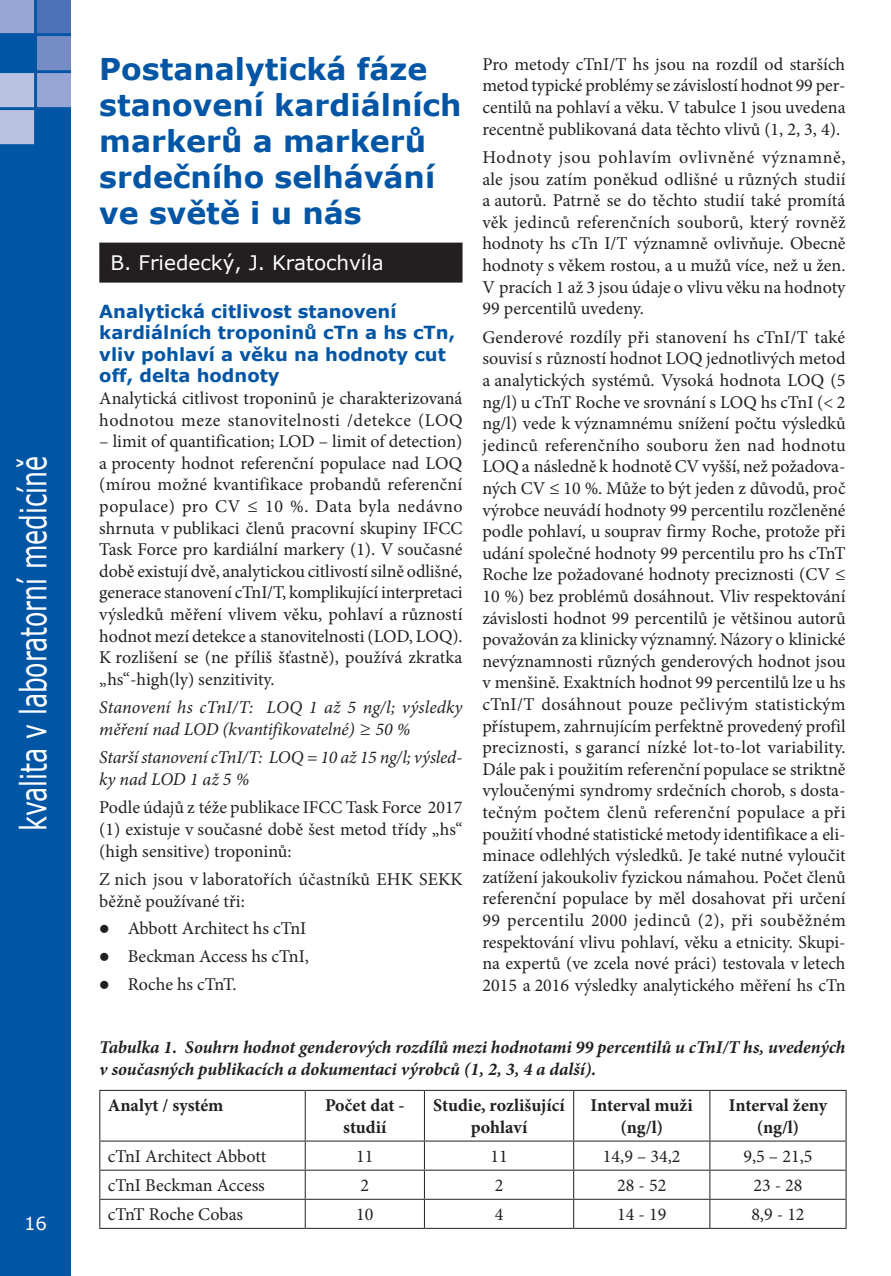
<style>
.page{position:relative;width:891px;height:1276px;background:#fff}
.page>*{position:absolute;margin:0;border:0;box-sizing:border-box;transform-origin:0 0}
.t1{font:36px "Verdana";color:#fff;scale:.7 1}
.t2{font:700 30px/36px "Verdana";color:#0155a5}
.t3{font:20px "Verdana";color:#fff}
.t4{font:18px/21.6px "Minion Pro";color:#231f20;text-align:justify}
.t5{font:italic 700 18px/21.6px "Minion Pro";letter-spacing:-.005em;color:#231f20}
.t6{font:italic 18px/21.6px "Minion Pro";letter-spacing:-.005em;color:#231f20}
.t7{font:700 18px/21.6px "Verdana";color:#0155a5}
.t8{font:700 18px/21.6px "Minion Pro";color:#231f20;text-align:center}
.t9{font:18px "Verdana";color:#fff}
</style>
<div class="page">
<img style="left:0;top:0;width:71px;height:1276px">
<div style="left:99px;top:243px;width:363px;height:40px;background:#231f20"></div>
<hr style="left:99px;top:1090px;width:206px;height:1px;background:#231f20">
<hr style="left:99px;top:1091px;width:1px;height:49px;background:#231f20">
<hr style="left:305px;top:1090px;width:119px;height:1px;background:#231f20">
<hr style="left:304px;top:1091px;width:1px;height:49px;background:#231f20">
<hr style="left:424px;top:1090px;width:149px;height:1px;background:#231f20">
<hr style="left:423px;top:1091px;width:1px;height:49px;background:#231f20">
<hr style="left:573px;top:1090px;width:136px;height:1px;background:#231f20">
<hr style="left:573px;top:1091px;width:1px;height:49px;background:#231f20">
<hr style="left:709px;top:1090px;width:137px;height:1px;background:#231f20">
<hr style="left:709px;top:1091px;width:1px;height:49px;background:#231f20">
<hr style="left:845px;top:1091px;width:1px;height:49px;background:#231f20">
<hr style="left:99px;top:1140px;width:206px;height:1px;background:#231f20">
<hr style="left:305px;top:1140px;width:119px;height:1px;background:#231f20">
<hr style="left:424px;top:1140px;width:149px;height:1px;background:#231f20">
<hr style="left:573px;top:1140px;width:136px;height:1px;background:#231f20">
<hr style="left:709px;top:1140px;width:137px;height:1px;background:#231f20">
<hr style="left:99px;top:1169px;width:206px;height:1px;background:#231f20">
<hr style="left:305px;top:1169px;width:119px;height:1px;background:#231f20">
<hr style="left:424px;top:1169px;width:149px;height:1px;background:#231f20">
<hr style="left:573px;top:1169px;width:136px;height:1px;background:#231f20">
<hr style="left:709px;top:1169px;width:137px;height:1px;background:#231f20">
<hr style="left:99px;top:1198px;width:206px;height:1px;background:#231f20">
<svg style="left:99px;top:1141px;width:1px;height:86px"></svg>
<hr style="left:305px;top:1198px;width:119px;height:1px;background:#231f20">
<svg style="left:304px;top:1141px;width:1px;height:86px"></svg>
<hr style="left:424px;top:1198px;width:149px;height:1px;background:#231f20">
<svg style="left:423px;top:1141px;width:1px;height:86px"></svg>
<hr style="left:573px;top:1198px;width:136px;height:1px;background:#231f20">
<svg style="left:573px;top:1141px;width:1px;height:86px"></svg>
<hr style="left:709px;top:1198px;width:137px;height:1px;background:#231f20">
<svg style="left:709px;top:1141px;width:1px;height:86px"></svg>
<svg style="left:845px;top:1141px;width:1px;height:86px"></svg>
<hr style="left:99px;top:1227px;width:206px;height:1px;background:#231f20">
<hr style="left:305px;top:1227px;width:119px;height:1px;background:#231f20">
<hr style="left:424px;top:1227px;width:149px;height:1px;background:#231f20">
<hr style="left:573px;top:1227px;width:136px;height:1px;background:#231f20">
<hr style="left:709px;top:1227px;width:137px;height:1px;background:#231f20">
<h1 class="t1" style="left:9px;top:831px;width:538px;rotate:-90deg">kvalita v laboratorní medicíně</h1>
<p class="t9" style="left:24px;top:1211px;width:24px">16</p>
<h2 class="t2" style="left:99px;top:50px;width:364px">Postanalytická fáze stanovení kardiálních markerů a markerů srdečního selhávání ve světě i u nás</h2>
<p class="t3" style="left:111px;top:249px;width:275px">B. Friedecký, J. Kratochvíla</p>
<p class="t7" style="left:99px;top:300px;width:357px">Analytická citlivost stanovení kardiálních troponinů cTn a hs cTn, vliv pohlaví a věku na hodnoty cut off, delta hodnoty</p>
<p class="t4" style="left:99px;top:387px;width:365px">Analytická citlivost troponinů je charakterizovaná hodnotou meze stanovitelnosti /detekce (LOQ</p>
<p class="t4" style="left:99px;top:431px;width:365px">– limit of quantification; LOD – limit of detection) a procenty hodnot referenční populace nad LOQ (mírou možné kvantifikace probandů referenční populace) pro CV ≤ 10 %. Data byla nedávno shrnuta v publikaci členů pracovní skupiny IFCC Task Force pro kardiální markery (1). V současné době existují dvě, analytickou citlivostí silně odlišné, generace stanovení cTnI/T, komplikující interpretaci výsledků měření vlivem věku, pohlaví a růzností hodnot mezí detekce a stanovitelnosti (LOD, LOQ).<br>K rozlišení se (ne příliš šťastně), používá zkratka „hs“-high(ly) senzitivity.</p>
<p class="t6" style="left:99px;top:696px;width:364px">Stanovení hs cTnI/T: LOQ 1 až 5 ng/l; výsledky měření nad LOD (kvantifikovatelné) ≥ 50 %</p>
<p class="t6" style="left:99px;top:746px;width:364px">Starší stanovení cTnI/T: LOQ = 10 až 15 ng/l; výsled&shy;ky nad LOD 1 až 5 %</p>
<p class="t4" style="left:99px;top:797px;width:364px">Podle údajů z téže publikace IFCC Task Force 2017 (1) existuje v současné době šest metod třídy „hs“ (high sensitive) troponinů:</p>
<p class="t4" style="left:99px;top:868px;width:364px">Z nich jsou v laboratořích účastníků EHK SEKK běžně používané tři:</p>
<p class="t4" style="left:99px;top:918px;width:208px">● Abbott Architect hs cTnI</p>
<p class="t4" style="left:99px;top:945px;width:211px">● Beckman Access hs cTnI,</p>
<p class="t4" style="left:99px;top:973px;width:139px">● Roche hs cTnT.</p>
<p class="t4" style="left:482px;top:53px;width:364px">Pro metody cTnI/T hs jsou na rozdíl od starších metod typické problémy se závislostí hodnot 99 per&shy;centilů na pohlaví a věku. V tabulce 1 jsou uvedena recentně publikovaná data těchto vlivů (1, 2, 3, 4).</p>
<p class="t4" style="left:482px;top:147px;width:364px">Hodnoty jsou pohlavím ovlivněné významně, ale jsou zatím poněkud odlišné u různých studií a autorů. Patrně se do těchto studií také promítá věk jedinců referenčních souborů, který rovněž hodnoty hs cTn I/T významně ovlivňuje. Obecně hodnoty s věkem rostou, a u mužů více, než u žen.<br>V pracích 1 až 3 jsou údaje o vlivu věku na hodnoty 99 percentilů uvedeny.</p>
<p class="t4" style="left:482px;top:326px;width:365px">Genderové rozdíly při stanovení hs cTnI/T také souvisí s růzností hodnot LOQ jednotlivých metod a analytických systémů. Vysoká hodnota LOQ (5 ng/l) u cTnT Roche ve srovnání s LOQ hs cTnI (&lt; 2 ng/l) vede k významnému snížení počtu výsledků jedinců referenčního souboru žen nad hodnotu LOQ a následně k hodnotě CV vyšší, než požadova&shy;ných CV ≤ 10 %. Může to být jeden z důvodů, proč výrobce neuvádí hodnoty 99 percentilu rozčleněné podle pohlaví, u souprav firmy Roche, protože při udání společné hodnoty 99 percentilu pro hs cTnT Roche lze požadované hodnoty preciznosti (CV ≤ 10 %) bez problémů dosáhnout. Vliv respektování závislosti hodnot 99 percentilů je většinou autorů považován za klinicky významný. Názory o klinické nevýznamnosti různých genderových hodnot jsou v menšině. Exaktních hodnot 99 percentilů lze u hs cTnI/T dosáhnout pouze pečlivým statistickým přístupem, zahrnujícím perfektně provedený profil preciznosti, s garancí nízké lot-to-lot variability.<br>Dále pak i použitím referenční populace se striktně vyloučenými syndromy srdečních chorob, s dosta&shy;tečným počtem členů referenční populace a při použití vhodné statistické metody identifikace a eli&shy;minace odlehlých výsledků. Je také nutné vyloučit zatížení jakoukoliv fyzickou námahou. Počet členů referenční populace by měl dosahovat při určení 99 percentilu 2000 jedinců (2), při souběžném respektování vlivu pohlaví, věku a etnicity. Skupi&shy;na expertů (ve zcela nové práci) testovala v letech 2015 a 2016 výsledky analytického měření hs cTn</p>
<p class="t5" style="left:99px;top:1036px;width:747px">Tabulka 1. Souhrn hodnot genderových rozdílů mezi hodnotami 99 percentilů u cTnI/T hs, uvedených v současných publikacích a dokumentaci výrobců (1, 2, 3, 4 a další).</p>
<p class="t8" style="left:108px;top:1094px;width:117px">Analyt / systém</p>
<p class="t8" style="left:325px;top:1094px;width:81px">Počet dat - studií</p>
<p class="t8" style="left:433px;top:1094px;width:133px">Studie, rozlišující pohlaví</p>
<p class="t8" style="left:590px;top:1094px;width:104px">Interval muži (ng/l)</p>
<p class="t8" style="left:728px;top:1094px;width:100px">Interval ženy (ng/l)</p>
<p class="t4" style="left:108px;top:1145px;width:160px">cTnI Architect Abbott</p>
<p class="t4" style="left:356px;top:1145px;width:19px">11</p>
<p class="t4" style="left:490px;top:1145px;width:19px">11</p>
<p class="t4" style="left:602px;top:1145px;width:79px">14,9 – 34,2</p>
<p class="t4" style="left:743px;top:1145px;width:70px">9,5 – 21,5</p>
<p class="t4" style="left:108px;top:1174px;width:158px">cTnI Beckman Access</p>
<p class="t4" style="left:360px;top:1174px;width:10px">2</p>
<p class="t4" style="left:494px;top:1174px;width:10px">2</p>
<p class="t4" style="left:617px;top:1174px;width:51px">28 - 52</p>
<p class="t4" style="left:753px;top:1174px;width:51px">23 - 28</p>
<p class="t4" style="left:108px;top:1204px;width:137px">cTnT Roche Cobas</p>
<p class="t4" style="left:356px;top:1204px;width:19px">10</p>
<p class="t4" style="left:494px;top:1204px;width:10px">4</p>
<p class="t4" style="left:617px;top:1204px;width:51px">14 - 19</p>
<p class="t4" style="left:751px;top:1204px;width:55px">8,9 - 12</p>
</div>
